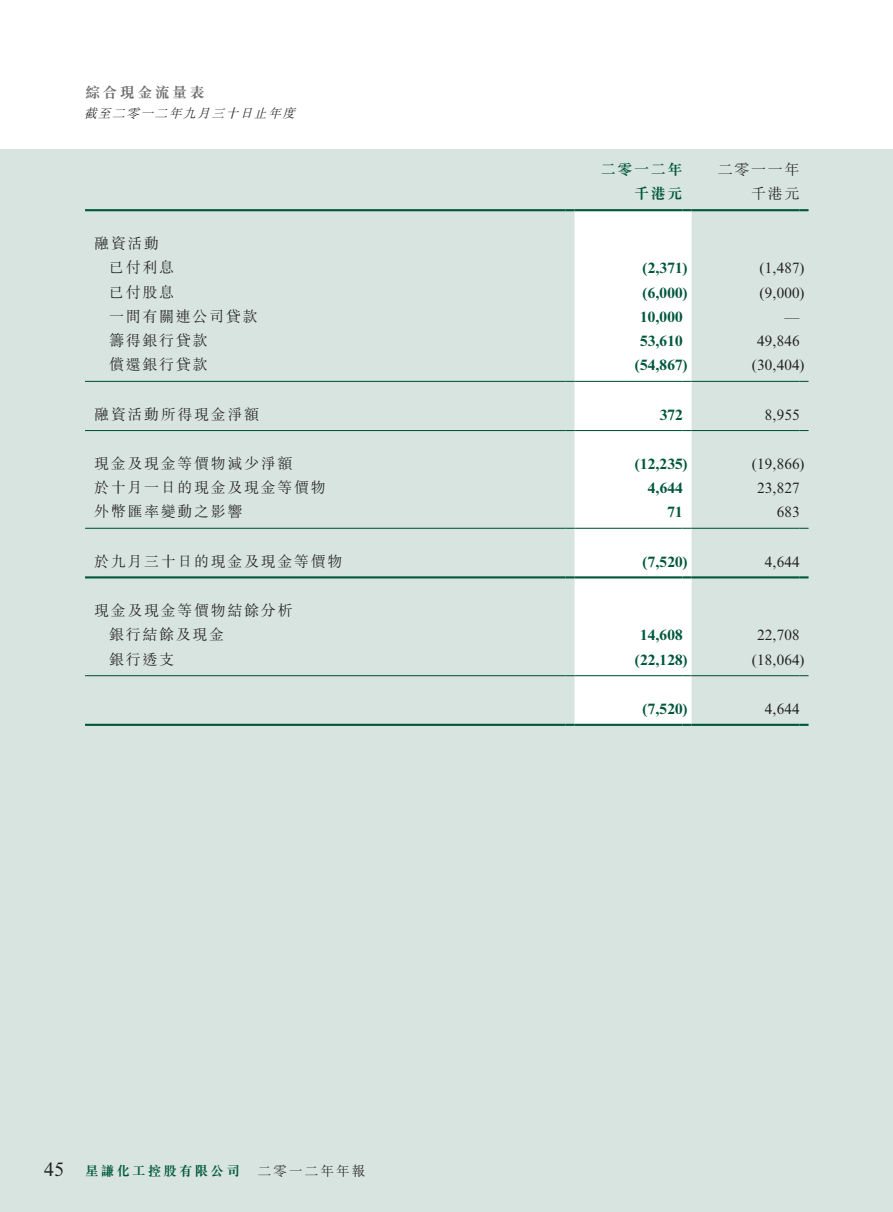
<style>
.page{position:relative;width:893px;height:1212px;background:#fff}
.page>*{position:absolute;margin:0;border:0;box-sizing:border-box;transform-origin:0 0}
.t1{font:19.5px "Times New Roman MT Std";color:#231f20}
._15_Table_Stub{font:300 15px "M Sung HK";letter-spacing:.11em;color:#231f20}
._01_Body_Text{font:700 15px "Times New Roman MT Std";letter-spacing:.01em;color:#00573c}
._01_Body_Text-2{font:15px "Times New Roman MT Std";letter-spacing:.01em;color:#231f20}
._01_Body_Text-3{font:300 15px "M Sung HK";letter-spacing:.11em;color:#231f20}
._01_Body_Text-4{font:700 15px "M Sung HK";letter-spacing:.11em;color:#00573c}
.t2{font:700 15px "M Sung HK";letter-spacing:.165em;color:#6c6d70}
.t3{font:700 13.5px "M Sung HK";letter-spacing:.165em;color:#00573c}
.t4{font:300 13.5px "M Sung HK";letter-spacing:.165em;color:#231f20}
._02_Note_Text{font:italic 300 12.75px "M Sung HK";color:#231f20}
</style>
<div class="page">
<div style="left:0;top:149px;width:893px;height:1063px;background:#d7e4e0"></div>
<div style="left:574px;top:211px;width:118px;height:513px;background:#fff"></div>
<hr style="left:85px;top:209px;width:480px;height:2px;background:#00573c">
<svg style="left:566px;top:209px;width:8px;height:2px"></svg>
<hr style="left:574px;top:209px;width:108px;height:2px;background:#00573c">
<svg style="left:682px;top:209px;width:10px;height:2px"></svg>
<hr style="left:692px;top:209px;width:108px;height:2px;background:#00573c">
<svg style="left:800px;top:209px;width:8px;height:2px"></svg>
<hr style="left:85px;top:381px;width:480px;height:1px;background:#00573c">
<hr style="left:574px;top:381px;width:108px;height:1px;background:#00573c">
<hr style="left:692px;top:381px;width:108px;height:1px;background:#00573c">
<hr style="left:85px;top:430px;width:480px;height:1px;background:#00573c">
<hr style="left:574px;top:430px;width:108px;height:1px;background:#00573c">
<hr style="left:692px;top:430px;width:108px;height:1px;background:#00573c">
<hr style="left:85px;top:528px;width:480px;height:1px;background:#00573c">
<hr style="left:574px;top:528px;width:108px;height:1px;background:#00573c">
<hr style="left:692px;top:528px;width:108px;height:1px;background:#00573c">
<hr style="left:85px;top:576px;width:480px;height:2px;background:#00573c">
<svg style="left:566px;top:576px;width:8px;height:2px"></svg>
<hr style="left:574px;top:576px;width:108px;height:2px;background:#00573c">
<svg style="left:682px;top:576px;width:10px;height:2px"></svg>
<hr style="left:692px;top:576px;width:108px;height:2px;background:#00573c">
<svg style="left:800px;top:576px;width:8px;height:2px"></svg>
<hr style="left:85px;top:675px;width:480px;height:1px;background:#00573c">
<hr style="left:574px;top:675px;width:108px;height:1px;background:#00573c">
<hr style="left:692px;top:675px;width:108px;height:1px;background:#00573c">
<hr style="left:85px;top:724px;width:480px;height:2px;background:#00573c">
<svg style="left:566px;top:724px;width:8px;height:2px"></svg>
<hr style="left:574px;top:724px;width:108px;height:2px;background:#00573c">
<svg style="left:682px;top:724px;width:10px;height:2px"></svg>
<hr style="left:692px;top:724px;width:108px;height:2px;background:#00573c">
<svg style="left:800px;top:724px;width:8px;height:2px"></svg>
<p class="t2" style="left:85px;top:82px;width:121px">綜合現金流量表</p>
<p class="_02_Note_Text" style="left:84px;top:104px;width:217px">截至二零一二年九月三十日止年度</p>
<p class="_15_Table_Stub" style="left:94px;top:233px;width:67px">融資活動</p>
<p class="_15_Table_Stub" style="left:109px;top:257px;width:67px">已付利息</p>
<p class="_15_Table_Stub" style="left:109px;top:281px;width:67px">已付股息</p>
<p class="_15_Table_Stub" style="left:109px;top:306px;width:150px">一間有關連公司貸款</p>
<p class="_15_Table_Stub" style="left:109px;top:330px;width:100px">籌得銀行貸款</p>
<p class="_15_Table_Stub" style="left:109px;top:354px;width:100px">償還銀行貸款</p>
<p class="_15_Table_Stub" style="left:94px;top:403px;width:167px">融資活動所得現金淨額</p>
<p class="_15_Table_Stub" style="left:94px;top:453px;width:200px">現金及現金等價物減少淨額</p>
<p class="_15_Table_Stub" style="left:94px;top:477px;width:233px">於十月一日的現金及現金等價物</p>
<p class="_15_Table_Stub" style="left:94px;top:501px;width:150px">外幣匯率變動之影響</p>
<p class="_15_Table_Stub" style="left:94px;top:550px;width:250px">於九月三十日的現金及現金等價物</p>
<p class="_15_Table_Stub" style="left:94px;top:600px;width:200px">現金及現金等價物結餘分析</p>
<p class="_15_Table_Stub" style="left:109px;top:624px;width:117px">銀行結餘及現金</p>
<p class="_15_Table_Stub" style="left:109px;top:649px;width:67px">銀行透支</p>
<p class="t1" style="left:44px;top:1158px;width:21px">45</p>
<p class="t3" style="left:85px;top:1161px;width:156px">星謙化工控股有限公司</p>
<p class="t4" style="left:258px;top:1161px;width:109px">二零一二年年報</p>
<p class="_01_Body_Text-4" style="left:601px;top:159px;width:83px">二零一二年</p>
<p class="_01_Body_Text-3" style="left:718px;top:159px;width:83px">二零一一年</p>
<p class="_01_Body_Text-4" style="left:634px;top:183px;width:50px">千港元</p>
<p class="_01_Body_Text-3" style="left:751px;top:183px;width:50px">千港元</p>
<p class="_01_Body_Text" style="left:643px;top:259px;width:46px">)2,371(</p>
<p class="_01_Body_Text-2" style="left:760px;top:259px;width:46px">)1,487(</p>
<p class="_01_Body_Text" style="left:643px;top:283px;width:46px">)6,000(</p>
<p class="_01_Body_Text-2" style="left:760px;top:284px;width:46px">)9,000(</p>
<p class="_01_Body_Text" style="left:640px;top:307px;width:44px">10,000</p>
<p class="_01_Body_Text-2" style="left:784px;top:308px;width:16px">—</p>
<p class="_01_Body_Text" style="left:640px;top:332px;width:44px">53,610</p>
<p class="_01_Body_Text-2" style="left:757px;top:332px;width:44px">49,846</p>
<p class="_01_Body_Text" style="left:635px;top:356px;width:54px">)54,867(</p>
<p class="_01_Body_Text-2" style="left:752px;top:357px;width:54px">)30,404(</p>
<p class="_01_Body_Text" style="left:660px;top:405px;width:24px">372</p>
<p class="_01_Body_Text-2" style="left:765px;top:406px;width:36px">8,955</p>
<p class="_01_Body_Text" style="left:635px;top:454px;width:54px">)12,235(</p>
<p class="_01_Body_Text-2" style="left:752px;top:455px;width:54px">)19,866(</p>
<p class="_01_Body_Text" style="left:648px;top:479px;width:36px">4,644</p>
<p class="_01_Body_Text-2" style="left:757px;top:479px;width:44px">23,827</p>
<p class="_01_Body_Text" style="left:667px;top:503px;width:17px">71</p>
<p class="_01_Body_Text-2" style="left:777px;top:504px;width:24px">683</p>
<p class="_01_Body_Text" style="left:643px;top:552px;width:46px">)7,520(</p>
<p class="_01_Body_Text-2" style="left:765px;top:553px;width:36px">4,644</p>
<p class="_01_Body_Text" style="left:640px;top:626px;width:44px">14,608</p>
<p class="_01_Body_Text-2" style="left:757px;top:627px;width:44px">22,708</p>
<p class="_01_Body_Text" style="left:635px;top:650px;width:54px">)22,128(</p>
<p class="_01_Body_Text-2" style="left:752px;top:651px;width:54px">)18,064(</p>
<p class="_01_Body_Text" style="left:643px;top:699px;width:46px">)7,520(</p>
<p class="_01_Body_Text-2" style="left:765px;top:700px;width:36px">4,644</p>
</div>
